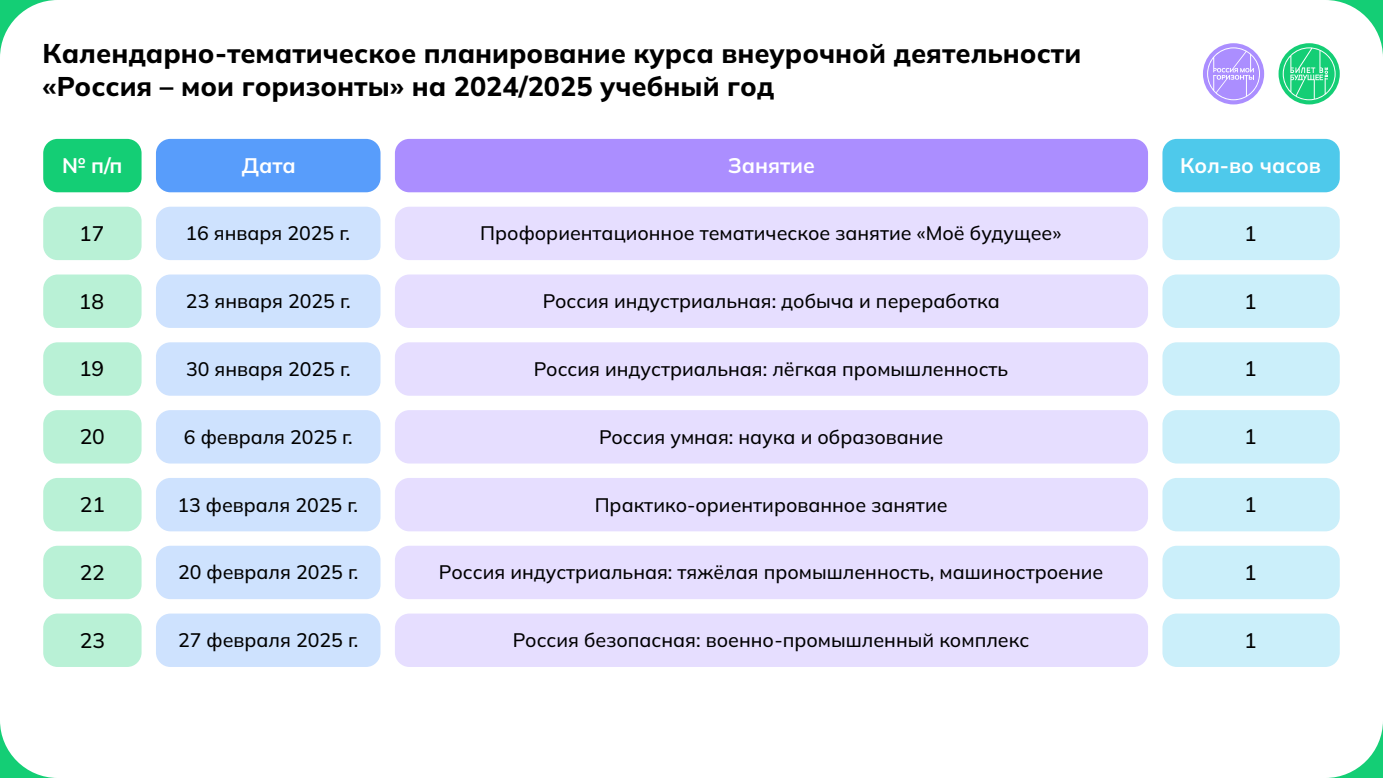
<style>
.page{position:relative;width:1383px;height:778px;background:#fff}
.page>*{position:absolute;margin:0;border:0;box-sizing:border-box;transform-origin:0 0}
.t1{font:800 27px/33px "Mulish";color:#000}
.t2{font:700 21px "Mulish";color:#fff}
.t3{font:500 21px "Mulish";color:#000}
.t4{font:500 19.5px "Mulish";color:#000}
</style>
<div class="page">
<svg style="left:0;top:723px;width:55px;height:55px"></svg>
<svg style="left:0;top:0;width:55px;height:55px"></svg>
<svg style="left:1328px;top:731px;width:54px;height:47px"></svg>
<svg style="left:1202px;top:43px;width:62px;height:61px"></svg>
<svg style="left:1207px;top:47px;width:52px;height:53px;background:#bda6ff"></svg>
<svg style="left:1278px;top:43px;width:61px;height:61px"></svg>
<svg style="left:1282px;top:0;width:100px;height:100px"></svg>
<div style="left:43px;top:139px;width:99px;height:53px;background:#14ce75;border-radius:14px"></div>
<div style="left:43px;top:207px;width:99px;height:53px;background:#b9f1d6;border-radius:14px"></div>
<div style="left:43px;top:274px;width:99px;height:54px;background:#b9f1d6;border-radius:14px"></div>
<div style="left:43px;top:342px;width:99px;height:54px;background:#b9f1d6;border-radius:14px"></div>
<div style="left:43px;top:410px;width:99px;height:53px;background:#b9f1d6;border-radius:14px"></div>
<div style="left:43px;top:545px;width:99px;height:54px;background:#b9f1d6;border-radius:14px"></div>
<div style="left:43px;top:613px;width:99px;height:54px;background:#b9f1d6;border-radius:14px"></div>
<div style="left:43px;top:478px;width:99px;height:53px;background:#b9f1d6;border-radius:14px"></div>
<div style="left:1162px;top:139px;width:177px;height:53px;background:#4ec9eb;border-radius:14px"></div>
<div style="left:156px;top:139px;width:224px;height:53px;background:#589dfb;border-radius:14px"></div>
<div style="left:156px;top:207px;width:224px;height:53px;background:#cee2fe;border-radius:14px"></div>
<div style="left:156px;top:274px;width:224px;height:54px;background:#cee2fe;border-radius:14px"></div>
<div style="left:156px;top:342px;width:224px;height:54px;background:#cee2fe;border-radius:14px"></div>
<div style="left:156px;top:410px;width:224px;height:53px;background:#cee2fe;border-radius:14px"></div>
<div style="left:156px;top:545px;width:224px;height:54px;background:#cee2fe;border-radius:14px"></div>
<div style="left:156px;top:613px;width:224px;height:54px;background:#cee2fe;border-radius:14px"></div>
<div style="left:156px;top:478px;width:224px;height:53px;background:#cee2fe;border-radius:14px"></div>
<div style="left:395px;top:139px;width:753px;height:53px;background:#ab8eff;border-radius:14px"></div>
<div style="left:395px;top:207px;width:753px;height:53px;background:#e6deff;border-radius:14px"></div>
<div style="left:395px;top:274px;width:753px;height:54px;background:#e6deff;border-radius:14px"></div>
<div style="left:395px;top:342px;width:753px;height:54px;background:#e6deff;border-radius:14px"></div>
<div style="left:395px;top:410px;width:753px;height:53px;background:#e6deff;border-radius:14px"></div>
<div style="left:395px;top:545px;width:753px;height:54px;background:#e6deff;border-radius:14px"></div>
<div style="left:395px;top:613px;width:753px;height:54px;background:#e6deff;border-radius:14px"></div>
<div style="left:395px;top:478px;width:753px;height:53px;background:#e6deff;border-radius:14px"></div>
<div style="left:1162px;top:207px;width:177px;height:53px;background:#cbeffa;border-radius:14px"></div>
<div style="left:1162px;top:274px;width:177px;height:54px;background:#cbeffa;border-radius:14px"></div>
<div style="left:1162px;top:342px;width:177px;height:54px;background:#cbeffa;border-radius:14px"></div>
<div style="left:1162px;top:410px;width:177px;height:53px;background:#cbeffa;border-radius:14px"></div>
<div style="left:1162px;top:478px;width:177px;height:53px;background:#cbeffa;border-radius:14px"></div>
<div style="left:1162px;top:545px;width:177px;height:54px;background:#cbeffa;border-radius:14px"></div>
<div style="left:1162px;top:613px;width:177px;height:54px;background:#cbeffa;border-radius:14px"></div>
<h1 class="t1" style="left:43px;top:36px;width:1040px">Календарно-тематическое планирование курса внеурочной деятельности «Россия – мои горизонты» на 2024/2025 учебный год</h1>
<p class="t2" style="left:62px;top:152px;width:62px">№ п/п</p>
<p class="t2" style="left:242px;top:152px;width:56px">Дата</p>
<p class="t2" style="left:728px;top:152px;width:88px">Занятие</p>
<p class="t2" style="left:1180px;top:152px;width:142px">Кол-во часов</p>
<p class="t3" style="left:79px;top:220px;width:27px">17</p>
<p class="t4" style="left:185px;top:221px;width:166px">16 января 2025 г.</p>
<p class="t4" style="left:480px;top:221px;width:582px">Профориентационное тематическое занятие «Моё будущее»</p>
<p class="t3" style="left:1244px;top:220px;width:14px">1</p>
<p class="t3" style="left:79px;top:287px;width:27px">18</p>
<p class="t4" style="left:186px;top:288px;width:166px">23 января 2025 г.</p>
<p class="t4" style="left:543px;top:288px;width:459px">Россия индустриальная: добыча и переработка</p>
<p class="t3" style="left:1244px;top:287px;width:14px">1</p>
<p class="t3" style="left:79px;top:355px;width:27px">19</p>
<p class="t4" style="left:186px;top:356px;width:166px">30 января 2025 г.</p>
<p class="t4" style="left:534px;top:356px;width:476px">Россия индустриальная: лёгкая промышленность</p>
<p class="t3" style="left:1244px;top:355px;width:14px">1</p>
<p class="t3" style="left:80px;top:423px;width:27px">20</p>
<p class="t4" style="left:184px;top:424px;width:170px">6 февраля 2025 г.</p>
<p class="t4" style="left:599px;top:424px;width:346px">Россия умная: наука и образование</p>
<p class="t3" style="left:1244px;top:423px;width:14px">1</p>
<p class="t3" style="left:80px;top:491px;width:27px">21</p>
<p class="t4" style="left:177px;top:492px;width:182px">13 февраля 2025 г.</p>
<p class="t4" style="left:594px;top:492px;width:354px">Практико-ориентированное занятие</p>
<p class="t3" style="left:1244px;top:491px;width:14px">1</p>
<p class="t3" style="left:80px;top:558px;width:27px">22</p>
<p class="t4" style="left:178px;top:559px;width:182px">20 февраля 2025 г.</p>
<p class="t4" style="left:439px;top:559px;width:666px">Россия индустриальная: тяжёлая промышленность, машиностроение</p>
<p class="t3" style="left:1244px;top:558px;width:14px">1</p>
<p class="t3" style="left:80px;top:626px;width:27px">23</p>
<p class="t4" style="left:178px;top:627px;width:182px">27 февраля 2025 г.</p>
<p class="t4" style="left:513px;top:627px;width:518px">Россия безопасная: военно-промышленный комплекс</p>
<p class="t3" style="left:1244px;top:626px;width:14px">1</p>
</div>
